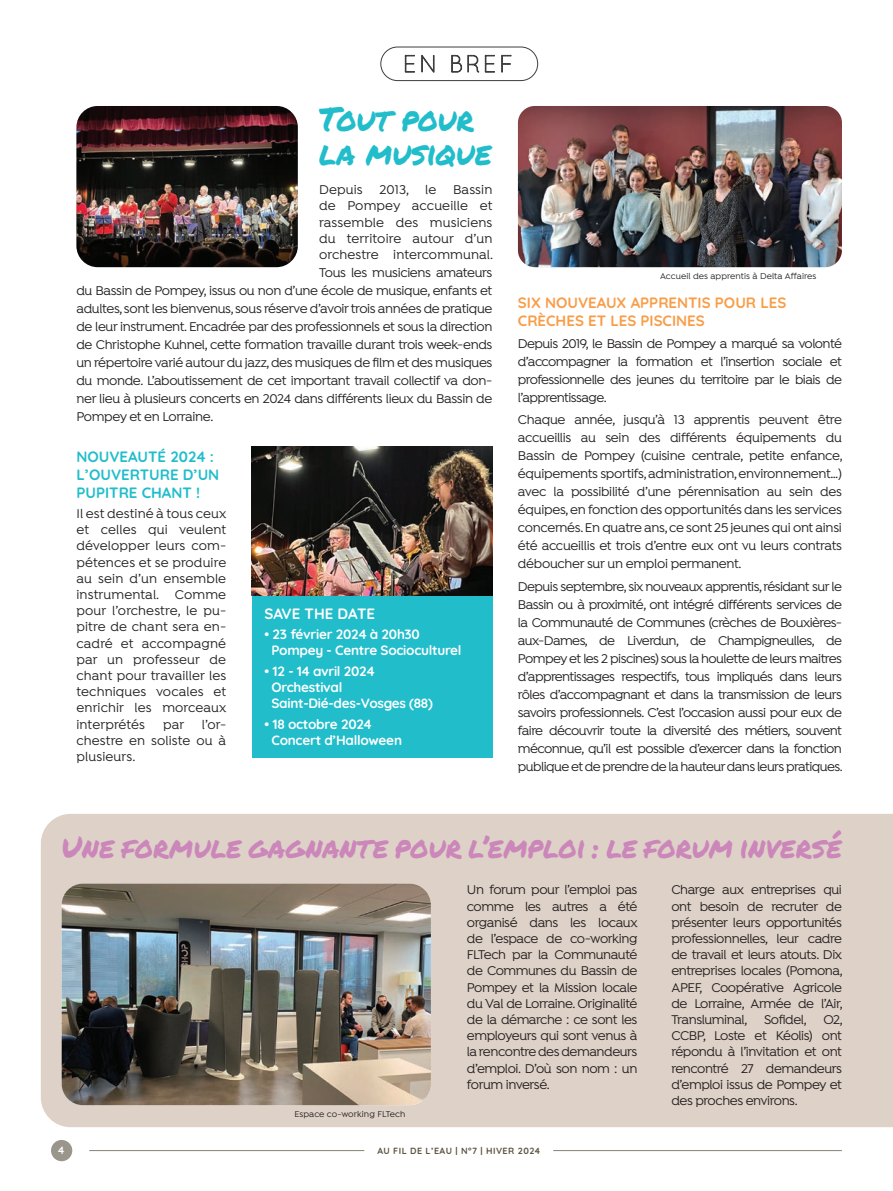
<style>
.page{position:relative;width:893px;height:1191px;background:#fff}
.page>*{position:absolute;margin:0;border:0;box-sizing:border-box;transform-origin:0 0}
.t1{font:33px/34.5px "Permanent Marker";letter-spacing:-.005em;color:#21bdcb}
.t2{font:30px "Permanent Marker";letter-spacing:.005em;color:#cb86ba}
.t3{font:700 15px/18px "Quicksand";color:#f89d48}
.t4{font:700 15px/18px "Quicksand";color:#21bdcb}
.t5{font:700 15px "Quicksand";color:#fff}
.t6{font:500 13.5px/16.2px "Isidora";letter-spacing:-.03em;color:#231f20;text-align:justify}
.t7{font:700 13.5px/16.2px "Quicksand";letter-spacing:-.02em;color:#fff}
.t8{font:700 10.5px "Quicksand";color:#fff}
.t9{font:500 9px "Isidora";letter-spacing:.01em;color:#231f20}
.t10{font:700 9px "Quicksand";letter-spacing:.05em;color:#5e5543}
</style>
<div class="page">
<div style="left:41px;top:814px;width:852px;height:313px;background:#ded1c7"></div>
<img style="left:518px;top:106px;width:324px;height:161px">
<img style="left:62px;top:883px;width:369px;height:222px">
<hr style="left:554px;top:1150px;width:288px;height:1px;background:#878277">
<hr style="left:90px;top:1150px;width:274px;height:1px;background:#878277">
<div style="left:51px;top:1140px;width:21px;height:21px;background:#9b968c;border-radius:50%"></div>
<svg style="left:405px;top:55px;width:10px;height:17px"></svg>
<svg style="left:422px;top:55px;width:12px;height:17px"></svg>
<svg style="left:452px;top:55px;width:10px;height:17px"></svg>
<svg style="left:468px;top:55px;width:11px;height:17px"></svg>
<svg style="left:485px;top:55px;width:10px;height:17px"></svg>
<svg style="left:502px;top:55px;width:9px;height:17px"></svg>
<div style="left:381px;top:47px;width:157px;height:34px;border:1px solid #3e3e3f;border-radius:17px"></div>
<div style="left:252px;top:595px;width:240px;height:162px;background:#21bdcb"></div>
<img style="left:252px;top:446px;width:240px;height:149px">
<img style="left:76px;top:106px;width:222px;height:161px">
<h1 class="t1" style="left:319px;top:100px;width:174px">Tout pour la musique</h1>
<p class="t6" style="left:319px;top:182px;width:176px">Depuis 2013, le Bassin de Pompey accueille et rassemble des musiciens du territoire autour d’un orchestre intercommunal.</p>
<p class="t6" style="left:76px;top:264px;width:417px;line-height:18px;text-indent:243px">Tous les musiciens amateurs du Bassin de Pompey, issus ou non d’une école de musique, enfants et adultes, sont les bienvenus, sous réserve d’avoir trois années de pratique de leur instrument. Encadrée par des professionnels et sous la direction de Christophe Kuhnel, cette formation travaille durant trois week-ends un répertoire varié autour du jazz, des musiques de film et des musiques du monde. L’aboutissement de cet important travail collectif va don&shy;ner lieu à plusieurs concerts en 2024 dans différents lieux du Bassin de Pompey et en Lorraine.</p>
<p class="t4" style="left:76px;top:446px;width:144px">NOUVEAUTÉ 2024 :<br>L’OUVERTURE D’UN<br>PUPITRE CHANT !</p>
<p class="t6" style="left:76px;top:506px;width:151px">Il est destiné à tous ceux et celles qui veulent développer leurs com&shy;pétences et se produire au sein d’un ensemble instrumental. Comme pour l’orchestre, le pu&shy;pitre de chant sera en&shy;cadré et accompagné par un professeur de chant pour travailler les techniques vocales et enrichir les morceaux interprétés</p>
<p class="t6" style="left:76px;top:717px;width:151px;text-indent:125px">l’or&shy;chestre en soliste ou à plusieurs.</p>
<p class="t6" style="left:163px;top:717px;width:23px">par</p>
<p class="t5" style="left:264px;top:602px;width:112px">SAVE THE DATE</p>
<p class="t7" style="left:271px;top:625px;width:192px;text-indent:-7px">• 23 février 2024 à 20h30<br>Pompey - Centre Socioculturel</p>
<p class="t7" style="left:271px;top:661px;width:163px;text-indent:-7px">• 12 - 14 avril 2024<br>Orchestival<br>Saint-Dié-des-Vosges (88)</p>
<p class="t7" style="left:271px;top:714px;width:132px;text-indent:-7px">• 18 octobre 2024<br>Concert d’Halloween</p>
<p class="t9" style="left:660px;top:270px;width:158px">Accueil des apprentis à Delta Affaires</p>
<p class="t3" style="left:518px;top:292px;width:270px">SIX NOUVEAUX APPRENTIS POUR LES<br>CRÈCHES ET LES PISCINES</p>
<p class="t6" style="left:518px;top:335px;width:326px;line-height:18px">Depuis 2019, le Bassin de Pompey a marqué sa volonté d’accompagner la formation et l’insertion sociale et professionnelle des jeunes du territoire par le biais de l’apprentissage.</p>
<p class="t6" style="left:518px;top:411px;width:326px;line-height:18px">Chaque année, jusqu’à 13 apprentis peuvent être accueillis au sein des différents équipements du Bassin de Pompey (cuisine centrale, petite enfance, équipements sportifs, administration, environnement…) avec la possibilité d’une pérennisation au sein des équipes, en fonction des opportunités dans les services concernés. En quatre ans, ce sont 25 jeunes qui ont ainsi été accueillis et trois d’entre eux ont vu leurs contrats déboucher sur un emploi permanent.</p>
<p class="t6" style="left:518px;top:578px;width:326px;line-height:18px">Depuis septembre, six nouveaux apprentis, résidant sur le Bassin ou à proximité, ont intégré différents services de la Communauté de Communes (crèches de Bouxières&shy;aux-Dames, de Liverdun, de Champigneulles, de Pompey et les 2 piscines) sous la houlette de leurs maitres d’apprentissages respectifs, tous impliqués dans leurs rôles d’accompagnant et dans la transmission de leurs savoirs professionnels. C’est l’occasion aussi pour eux de faire découvrir toute la diversité des métiers, souvent méconnue, qu’il est possible d’exercer dans la fonction publique et de prendre de la hauteur dans leurs pratiques.</p>
<h2 class="t2" style="left:62px;top:824px;width:782px">Une formule gagnante pour l’emploi : le forum inversé</h2>
<p class="t9" style="left:294px;top:1108px;width:112px">Espace co-working FLTech</p>
<p class="t6" style="left:467px;top:882px;width:172px">Un forum pour l’emploi pas comme les autres a été organisé dans les locaux de l’espace de co-working FLTech par la Communauté de Communes du Bassin de Pompey et la Mission locale du Val de Lorraine. Originalité de la démarche : ce sont les employeurs qui sont venus à la rencontre des demandeurs d’emploi. D’où son nom : un forum inversé.</p>
<p class="t6" style="left:671px;top:882px;width:173px">Charge aux entreprises qui ont besoin de recruter de présenter leurs opportunités professionnelles, leur cadre de travail et leurs atouts. Dix entreprises locales (Pomona, APEF, Coopérative Agricole de Lorraine, Armée de l’Air, Transluminal, Sofidel, O2, CCBP, Loste et Kéolis) ont répondu à l’invitation et ont rencontré 27 demandeurs d’emploi issus de Pompey et des proches environs.</p>
<p class="t8" style="left:58px;top:1142px;width:8px">4</p>
<p class="t10" style="left:377px;top:1143px;width:164px">AU FIL DE L’EAU | N°7 | HIVER 2024</p>
</div>
